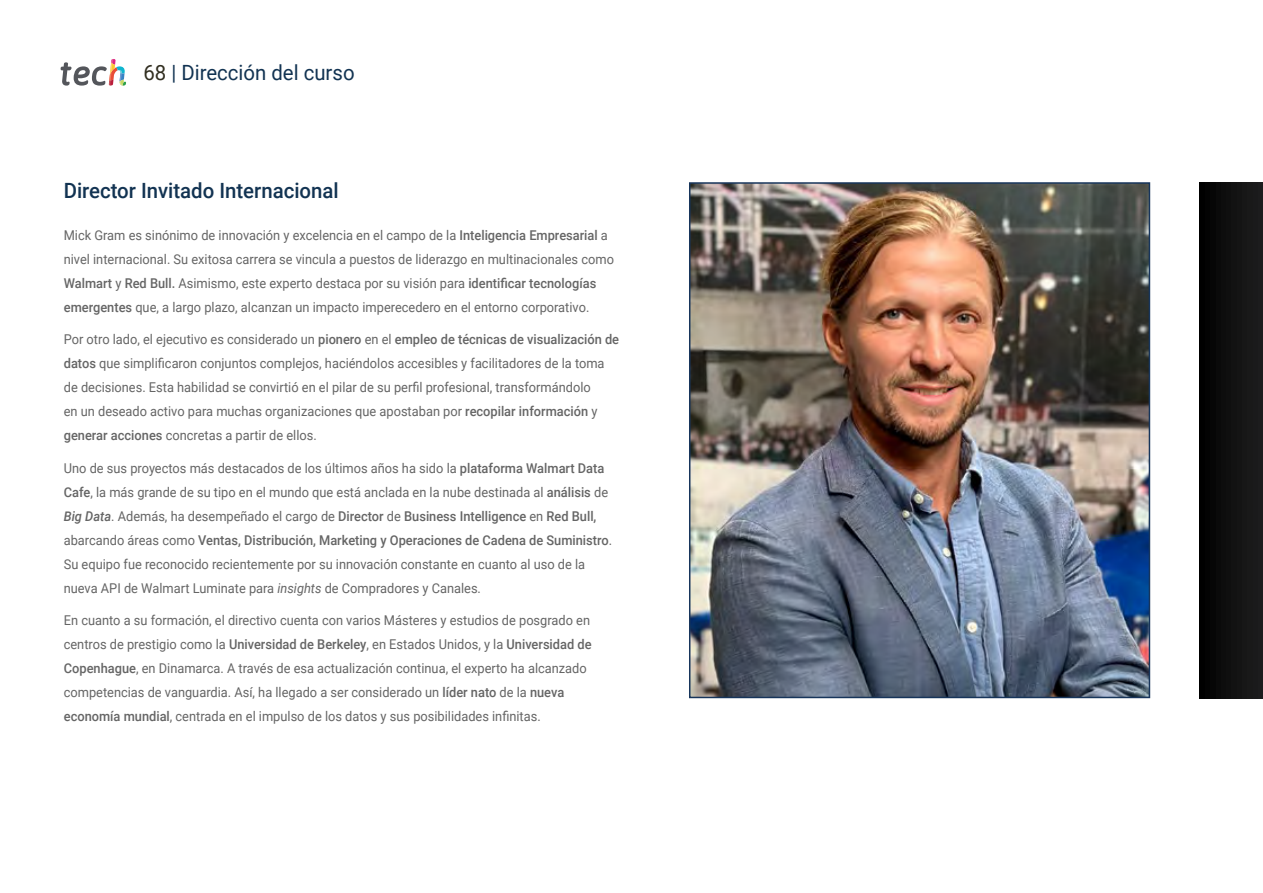
<style>
.page{position:relative;width:1263px;height:893px;background:#fff}
.page>*{position:absolute;margin:0;border:0;box-sizing:border-box;transform-origin:0 0}
.t1{font:500 21px "Roboto";color:#123352}
.t2{font:21px "Roboto";color:#123352}
.t3{font:13.5px/24px "Roboto";color:#656565;scale:.95 1}
.s1{color:#312e20}
.s2{font-weight:500}
.s3{font-weight:500;font-style:italic}
.s4{font-style:italic}
</style>
<div class="page">
<svg style="left:61px;top:59px;width:65px;height:27px"></svg>
<div style="left:1199px;top:182px;width:64px;height:516px;background:linear-gradient(to right,#000,#1e1e1f)"></div>
<img style="left:692px;top:185px;width:455px;height:510px">
<div style="left:689px;top:182px;width:461px;height:516px;border:2px solid #17355b"></div>
<h1 class="t2" style="left:144px;top:57px;width:213px"><span class="s1">68</span> | Dirección del curso</h1>
<h1 class="t1" style="left:64px;top:176px;width:276px">Director Invitado Internacional</h1>
<p class="t3" style="left:64px;top:222px;width:581px">Mick Gram es sinónimo de innovación y excelencia en el campo de la <span class="s2">Inteligencia Empresarial</span> a nivel internacional. Su exitosa carrera se vincula a puestos de liderazgo en multinacionales como <span class="s2">Walmart</span> y <span class="s2">Red Bull.</span> Asimismo, este experto destaca por su visión para <span class="s2">identificar tecnologías emergentes</span> que, a largo plazo, alcanzan un impacto imperecedero en el entorno corporativo.</p>
<p class="t3" style="left:64px;top:327px;width:586px">Por otro lado, el ejecutivo es considerado un <span class="s2">pionero</span> en el <span class="s2">empleo de técnicas de visualización de datos</span> que simplificaron conjuntos complejos, haciéndolos accesibles y facilitadores de la toma de decisiones. Esta habilidad se convirtió en el pilar de su perfil profesional, transformándolo<br>en un deseado activo para muchas organizaciones que apostaban por <span class="s2">recopilar información</span> y <span class="s2">generar acciones</span> concretas a partir de ellos.</p>
<p class="t3" style="left:64px;top:455px;width:579px">Uno de sus proyectos más destacados de los últimos años ha sido la <span class="s2">plataforma Walmart Data Cafe</span>, la más grande de su tipo en el mundo que está anclada en la nube destinada al <span class="s2">análisis</span> de <span class="s3">Big Data</span>. Además, ha desempeñado el cargo de <span class="s2">Director</span> de <span class="s2">Business Intelligence</span> en <span class="s2">Red Bull, </span>abarcando áreas como <span class="s2">Ventas, Distribución, Marketing y Operaciones de Cadena de Suministro</span>.<br>Su equipo fue reconocido recientemente por su innovación constante en cuanto al uso de la nueva API de Walmart Luminate para <span class="s4">insights</span> de Compradores y Canales.</p>
<p class="t3" style="left:64px;top:608px;width:557px">En cuanto a su formación, el directivo cuenta con varios Másteres y estudios de posgrado en centros de prestigio como la <span class="s2">Universidad de Berkeley</span>, en Estados Unidos, y la <span class="s2">Universidad de Copenhague</span>, en Dinamarca. A través de esa actualización continua, el experto ha alcanzado competencias de vanguardia. Así, ha llegado a ser considerado un <span class="s2">líder nato</span> de la <span class="s2">nueva economía mundial</span>, centrada en el impulso de los datos y sus posibilidades infinitas.</p>
</div>
